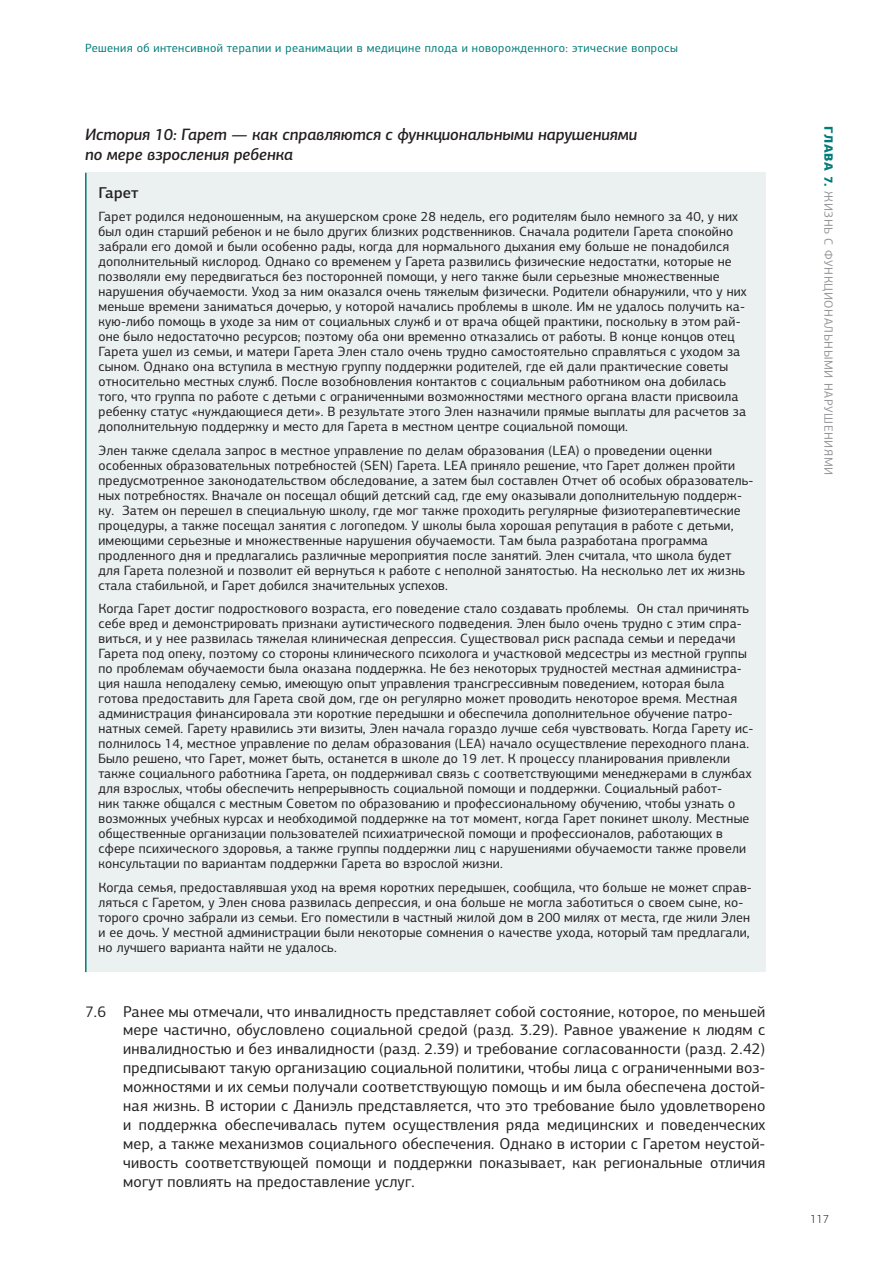
<style>
.page{position:relative;width:893px;height:1263px;background:#fff}
.page>*{position:absolute;margin:0;border:0;box-sizing:border-box;transform-origin:0 0}
.t1{font:italic 500 16.5px/19.8px "PF Centro Sans Pro";color:#231f20}
.Основной_текст{font:15.75px/18.9px "PF Centro Sans Pro";letter-spacing:.01em;color:#231f20;text-align:justify}
.Вставка-название{font:500 15.75px "PF Centro Sans Pro";letter-spacing:.01em;color:#231f20}
.Вставка-тело{font:13.5px/15px "PF Centro Sans Pro";letter-spacing:.01em;color:#231f20}
.t2{font:12px "PF Centro Sans Pro";letter-spacing:.03em;color:#007c79}
.t3{font:12px "PF Centro Sans Pro";letter-spacing:.05em;color:#939598}
.t4{font:300 12px "PF Centro Sans Pro";color:#231f20}
.s1{font-weight:900;color:#007c79}
</style>
<div class="page">
<div style="left:86px;top:173px;width:680px;height:799px;background:#ebf1f1"></div>
<hr style="left:85px;top:173px;width:2px;height:799px;background:#007c79">
<p class="t2" style="left:85px;top:40px;width:594px">Решения об интенсивной терапии и реанимации в медицине плода и новорожденного: этические вопросы</p>
<h4 class="t1" style="left:85px;top:125px;width:554px">История 10: Гарет — как справляются с функциональными нарушениями по мере взросления ребенка</h4>
<p class="Вставка-название" style="left:99px;top:182px;width:42px">Гарет</p>
<p class="Вставка-тело" style="left:99px;top:209px;width:650px">Гарет родился недоношенным, на акушерском сроке 28 недель, его родителям было немного за 40, у них был один старший ребенок и не было других близких родственников. Сначала родители Гарета спокойно забрали его домой и были особенно рады, когда для нормального дыхания ему больше не понадобился дополнительный кислород. Однако со временем у Гарета развились физические недостатки, которые не позволяли ему передвигаться без посторонней помощи, у него также были серьезные множественные нарушения обучаемости. Уход за ним оказался очень тяжелым физически. Родители обнаружили, что у них меньше времени заниматься дочерью, у которой начались проблемы в школе. Им не удалось получить ка&shy;кую-либо помощь в уходе за ним от социальных служб и от врача общей практики, поскольку в этом рай&shy;оне было недостаточно ресурсов; поэтому оба они временно отказались от работы. В конце концов отец Гарета ушел из семьи, и матери Гарета Элен стало очень трудно самостоятельно справляться с уходом за сыном. Однако она вступила в местную группу поддержки родителей, где ей дали практические советы относительно местных служб. После возобновления контактов с социальным работником она добилась того, что группа по работе с детьми с ограниченными возможностями местного органа власти присвоила ребенку статус «нуждающиеся дети». В результате этого Элен назначили прямые выплаты для расчетов за дополнительную поддержку и место для Гарета в местном центре социальной помощи.</p>
<p class="Вставка-тело" style="left:99px;top:442px;width:656px">Элен также сделала запрос в местное управление по делам образования (LEA) о проведении оценки особенных образовательных потребностей (SEN) Гарета. LEA приняло решение, что Гарет должен пройти предусмотренное законодательством обследование, а затем был составлен Отчет об особых образователь&shy;ных потребностях. Вначале он посещал общий детский сад, где ему оказывали дополнительную поддерж&shy;ку. Затем он перешел в специальную школу, где мог также проходить регулярные физиотерапевтические процедуры, а также посещал занятия с логопедом. У школы была хорошая репутация в работе с детьми, имеющими серьезные и множественные нарушения обучаемости. Там была разработана программа продленного дня и предлагались различные мероприятия после занятий. Элен считала, что школа будет для Гарета полезной и позволит ей вернуться к работе с неполной занятостью. На несколько лет их жизнь стала стабильной, и Гарет добился значительных успехов.</p>
<p class="Вставка-тело" style="left:99px;top:601px;width:656px">Когда Гарет достиг подросткового возраста, его поведение стало создавать проблемы. Он стал причинять себе вред и демонстрировать признаки аутистического подведения. Элен было очень трудно с этим спра&shy;виться, и у нее развилась тяжелая клиническая депрессия. Существовал риск распада семьи и передачи Гарета под опеку, поэтому со стороны клинического психолога и участковой медсестры из местной группы по проблемам обучаемости была оказана поддержка. Не без некоторых трудностей местная администра&shy;ция нашла неподалеку семью, имеющую опыт управления трансгрессивным поведением, которая была готова предоставить для Гарета свой дом, где он регулярно может проводить некоторое время. Местная администрация финансировала эти короткие передышки и обеспечила дополнительное обучение патро&shy;натных семей. Гарету нравились эти визиты, Элен начала гораздо лучше себя чувствовать. Когда Гарету ис&shy;полнилось 14, местное управление по делам образования (LEA) начало осуществление переходного плана.<br>Было решено, что Гарет, может быть, останется в школе до 19 лет. К процессу планирования привлекли также социального работника Гарета, он поддерживал связь с соответствующими менеджерами в службах для взрослых, чтобы обеспечить непрерывность социальной помощи и поддержки. Социальный работ-<br>ник также общался с местным Советом по образованию и профессиональному обучению, чтобы узнать о возможных учебных курсах и необходимой поддержке на тот момент, когда Гарет покинет школу. Местные общественные организации пользователей психиатрической помощи и профессионалов, работающих в сфере психического здоровья, а также группы поддержки лиц с нарушениями обучаемости также провели консультации по вариантам поддержки Гарета во взрослой жизни.</p>
<p class="Вставка-тело" style="left:99px;top:879px;width:655px">Когда семья, предоставлявшая уход на время коротких передышек, сообщила, что больше не может справ&shy;ляться с Гаретом, у Элен снова развилась депрессия, и она больше не могла заботиться о своем сыне, ко&shy;торого срочно забрали из семьи. Его поместили в частный жилой дом в 200 милях от места, где жили Элен и ее дочь. У местной администрации были некоторые сомнения о качестве ухода, который там предлагали, но лучшего варианта найти не удалось.</p>
<p class="Основной_текст" style="left:123px;top:1002px;width:644px;text-indent:-38px">7.6 Ранее мы отмечали, что инвалидность представляет собой состояние, которое, по меньшей мере частично, обусловлено социальной средой (разд. 3.29). Равное уважение к людям с инвалидностью и без инвалидности (разд. 2.39) и требование согласованности (разд. 2.42) предписывают такую организацию социальной политики, чтобы лица с ограниченными воз&shy;можностями и их семьи получали соответствующую помощь и им была обеспечена достой&shy;ная жизнь. В истории с Даниэль представляется, что это требование было удовлетворено и поддержка обеспечивалась путем осуществления ряда медицинских и поведенческих мер, а также механизмов социального обеспечения. Однако в истории с Гаретом неустой&shy;чивость соответствующей помощи и поддержки показывает, как региональные отличия могут повлиять на предоставление услуг.</p>
<p class="t3" style="left:836px;top:126px;width:351px;rotate:90deg"><span class="s1">ГЛАВА 7.</span> ЖИЗНЬ С ФУНКЦИОНАЛЬНЫМИ НАРУШЕНИЯМИ</p>
<p class="t4" style="left:810px;top:1212px;width:21px">117</p>
</div>
